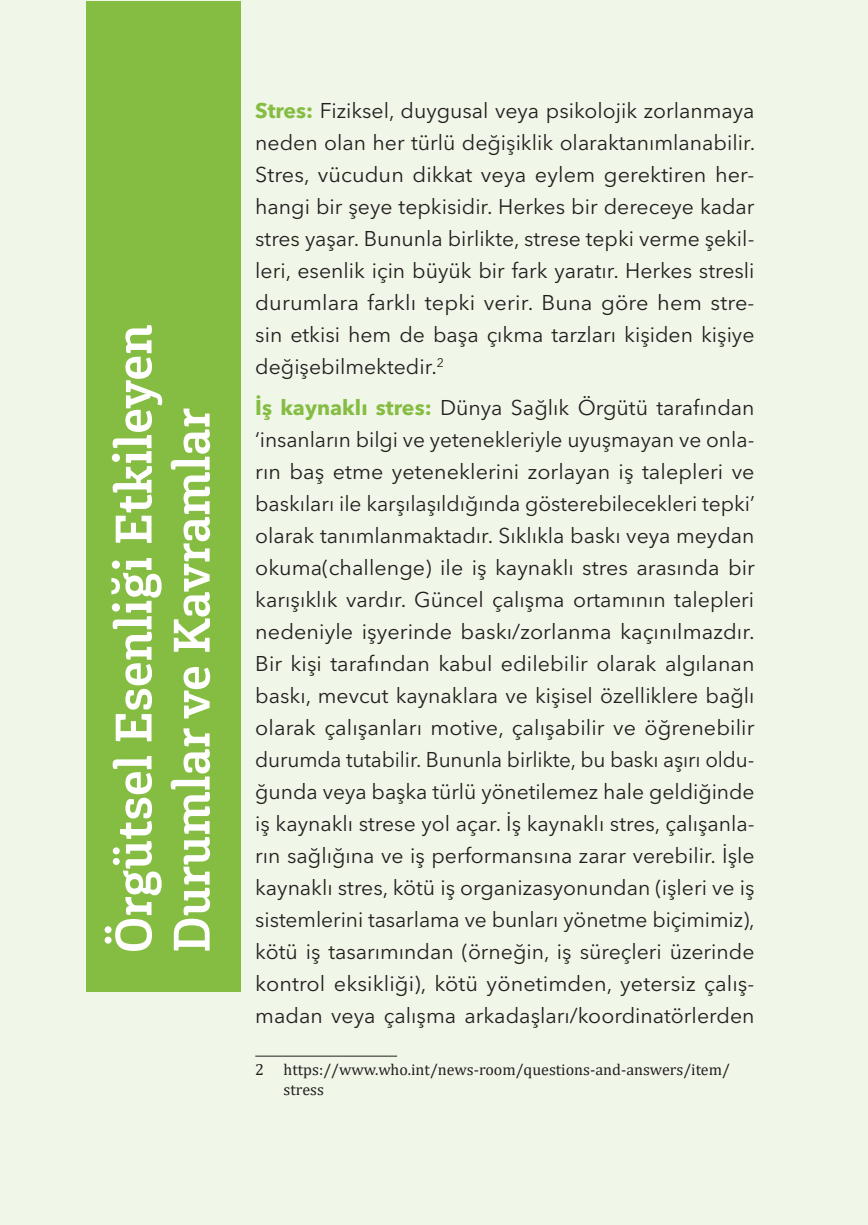
<style>
.page{position:relative;width:868px;height:1225px;background:#fff}
.page>*{position:absolute;margin:0;border:0;box-sizing:border-box;transform-origin:0 0}
.t1{font:700 51.2px/58px "Gaspo Slab";color:#fff}
.t2{font:21.2px/32px "Avenir Next LT Pro";color:#231f20;text-align:justify}
.t3{font:16px/19.2px "Cambria";color:#231f20}
.s1{font-weight:700;color:#85bc42}
</style>
<div class="page">
<div style="left:0;top:0;width:867px;height:1225px;background:#f0f6e8"></div>
<hr style="left:255px;top:1055px;width:142px;height:1px;background:#231f20">
<div style="left:86px;top:1px;width:154px;height:991px;background:#85bc42"></div>
<h1 class="t1" style="left:105px;top:953px;width:630px;rotate:-90deg">Örgütsel Esenliği Etkileyen<br>Durumlar ve Kavramlar</h1>
<p class="t2" style="left:255px;top:95px;width:501px"><span class="s1">Stres:</span> Fiziksel, duygusal veya psikolojik zorlanmaya neden olan her türlü değişiklik olaraktanımlanabilir.<br>Stres, vücudun dikkat veya eylem gerektiren her&shy;hangi bir şeye tepkisidir. Herkes bir dereceye kadar stres yaşar. Bununla birlikte, strese tepki verme şekil&shy;leri, esenlik için büyük bir fark yaratır. Herkes stresli durumlara farklı tepki verir. Buna göre hem stre&shy;sin etkisi hem de başa çıkma tarzları kişiden kişiye değişebilmektedir.<sup>2</sup></p>
<p class="t2" style="left:255px;top:391px;width:501px"><span class="s1">İş kaynaklı stres:</span> Dünya Sağlık Örgütü tarafından ‘insanların bilgi ve yetenekleriyle uyuşmayan ve onla&shy;rın baş etme yeteneklerini zorlayan iş talepleri ve baskıları ile karşılaşıldığında gösterebilecekleri tepki’ olarak tanımlanmaktadır. Sıklıkla baskı veya meydan okuma(challenge) ile iş kaynaklı stres arasında bir karışıklık vardır. Güncel çalışma ortamının talepleri nedeniyle işyerinde baskı/zorlanma kaçınılmazdır.<br>Bir kişi tarafından kabul edilebilir olarak algılanan baskı, mevcut kaynaklara ve kişisel özelliklere bağlı olarak çalışanları motive, çalışabilir ve öğrenebilir durumda tutabilir. Bununla birlikte, bu baskı aşırı oldu&shy;ğunda veya başka türlü yönetilemez hale geldiğinde iş kaynaklı strese yol açar. İş kaynaklı stres, çalışanla&shy;rın sağlığına ve iş performansına zarar verebilir. İşle kaynaklı stres, kötü iş organizasyonundan (işleri ve iş sistemlerini tasarlama ve bunları yönetme biçimimiz), kötü iş tasarımından (örneğin, iş süreçleri üzerinde kontrol eksikliği), kötü yönetimden, yetersiz çalış&shy;madan veya çalışma arkadaşları/koordinatörlerden</p>
<p class="t3" style="left:283px;top:1060px;width:448px;text-indent:-28px">2 https://www.who.int/news-room/questions-and-answers/item/ stress</p>
</div>
